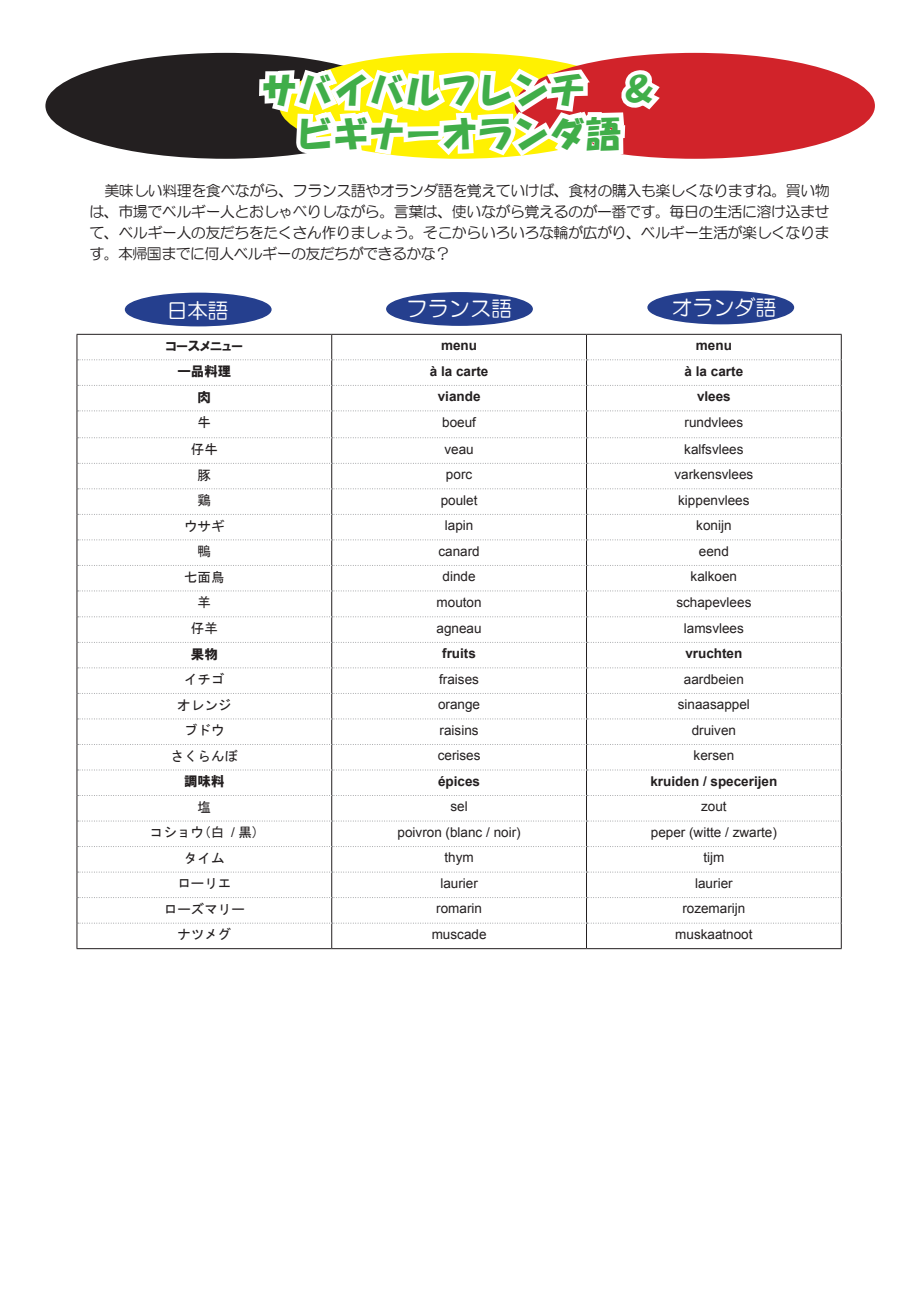
<style>
.page{position:relative;width:919px;height:1289px;background:#fff}
.page>*{position:absolute;margin:0;border:0;box-sizing:border-box;transform-origin:0 0}
.t1{font:36px/43.2px "HGS Soei Kakupoptai";color:#40ae49}
.t2{font:21px "HG Maru Gothic MPRO";color:#fff}
.t3{font:15px/21px "HG Maru Gothic MPRO";letter-spacing:-.04em;color:#231f20;text-align:justify}
.t4{font:13.5px "Arial";color:#231f20}
.t5{font:700 13.5px "Arial";color:#231f20}
.t6{font:13.5px "MS Gothic";color:#231f20}
.t7{font:13.5px "HGP Soei Kakugothic UB";color:#231f20}
.s1{font-family:"Arial"}
</style>
<div class="page">
<div style="left:387px;top:293px;width:145px;height:32px;background:#253f8e;border-radius:50%"></div>
<div style="left:386px;top:292px;width:147px;height:34px;border:2px solid #253f8e;border-radius:50%"></div>
<div style="left:648px;top:291px;width:145px;height:32px;background:#253f8e;border-radius:50%"></div>
<div style="left:647px;top:290px;width:147px;height:34px;border:2px solid #253f8e;border-radius:50%"></div>
<div style="left:45px;top:53px;width:360px;height:106px;background:#231f20;border-radius:50%"></div>
<div style="left:279px;top:53px;width:360px;height:106px;background:#fff101;border-radius:50%"></div>
<div style="left:514px;top:53px;width:360px;height:106px;background:#d1232a;border-radius:50%"></div>
<svg style="left:253px;top:62px;width:414px;height:97px"></svg>
<div style="left:125px;top:293px;width:146px;height:33px;background:#253f8e;border-radius:50%"></div>
<div style="left:125px;top:292px;width:146px;height:34px;border:2px solid #253f8e;border-radius:50%"></div>
<hr style="left:77px;top:334px;width:255px;height:1px;background:#231f20">
<hr style="left:332px;top:334px;width:254px;height:1px;background:#231f20">
<hr style="left:586px;top:334px;width:255px;height:1px;background:#231f20">
<hr style="left:77px;top:948px;width:255px;height:1px;background:#231f20">
<hr style="left:332px;top:948px;width:254px;height:1px;background:#231f20">
<hr style="left:586px;top:948px;width:255px;height:1px;background:#231f20">
<svg style="left:77px;top:335px;width:764px;height:613px"></svg>
<h1 class="t1" style="left:261px;top:69px;width:397px">サバイバルフレンチ　＆　ビギナーオランダ語</h1>
<p class="t3" style="left:89px;top:180px;width:742px;text-indent:15px">美味しい料理を食べながら、フランス語やオランダ語を覚えていけば、食材の購入も楽しくなりますね。買い物は、市場でベルギー人とおしゃべりしながら。言葉は、使いながら覚えるのが一番です。毎日の生活に溶け込ませて、ベルギー人の友だちをたくさん作りましょう。そこからいろいろな輪が広がり、ベルギー生活が楽しくなります。本帰国までに何人ベルギーの友だちができるかな？</p>
<h2 class="t2" style="left:167px;top:299px;width:63px">日本語</h2>
<h2 class="t2" style="left:671px;top:296px;width:106px">オランダ語</h2>
<p class="t7" style="left:166px;top:339px;width:78px">コースメニュー</p>
<p class="t5" style="left:441px;top:336px;width:38px">menu</p>
<p class="t5" style="left:695px;top:336px;width:38px">menu</p>
<p class="t7" style="left:177px;top:364px;width:55px">一品料理</p>
<p class="t5" style="left:430px;top:362px;width:60px">à la carte</p>
<p class="t5" style="left:684px;top:362px;width:60px">à la carte</p>
<p class="t7" style="left:197px;top:390px;width:15px">肉</p>
<p class="t5" style="left:437px;top:387px;width:44px">viande</p>
<p class="t5" style="left:697px;top:387px;width:35px">vlees</p>
<p class="t6" style="left:197px;top:415px;width:15px">牛</p>
<p class="t4" style="left:442px;top:413px;width:35px">boeuf</p>
<p class="t4" style="left:684px;top:413px;width:60px">rundvlees</p>
<p class="t6" style="left:191px;top:442px;width:28px">仔牛</p>
<p class="t4" style="left:444px;top:440px;width:31px">veau</p>
<p class="t4" style="left:684px;top:440px;width:61px">kalfsvlees</p>
<p class="t6" style="left:197px;top:468px;width:15px">豚</p>
<p class="t4" style="left:446px;top:465px;width:28px">porc</p>
<p class="t4" style="left:674px;top:465px;width:80px">varkensvlees</p>
<p class="t6" style="left:197px;top:493px;width:15px">鶏</p>
<p class="t4" style="left:440px;top:491px;width:38px">poulet</p>
<p class="t4" style="left:678px;top:491px;width:73px">kippenvlees</p>
<p class="t6" style="left:184px;top:519px;width:42px">ウサギ</p>
<p class="t4" style="left:445px;top:516px;width:30px">lapin</p>
<p class="t4" style="left:696px;top:516px;width:37px">konijn</p>
<p class="t6" style="left:197px;top:544px;width:15px">鴨</p>
<p class="t4" style="left:438px;top:542px;width:43px">canard</p>
<p class="t4" style="left:698px;top:542px;width:32px">eend</p>
<p class="t6" style="left:184px;top:570px;width:42px">七面鳥</p>
<p class="t4" style="left:442px;top:567px;width:35px">dinde</p>
<p class="t4" style="left:690px;top:567px;width:48px">kalkoen</p>
<p class="t6" style="left:197px;top:595px;width:15px">羊</p>
<p class="t4" style="left:436px;top:593px;width:47px">mouton</p>
<p class="t4" style="left:676px;top:593px;width:77px">schapevlees</p>
<p class="t6" style="left:191px;top:621px;width:28px">仔羊</p>
<p class="t4" style="left:436px;top:619px;width:47px">agneau</p>
<p class="t4" style="left:683px;top:619px;width:62px">lamsvlees</p>
<p class="t7" style="left:191px;top:647px;width:28px">果物</p>
<p class="t5" style="left:442px;top:644px;width:35px">fruits</p>
<p class="t5" style="left:685px;top:644px;width:59px">vruchten</p>
<p class="t6" style="left:184px;top:672px;width:42px">イチゴ</p>
<p class="t4" style="left:439px;top:670px;width:41px">fraises</p>
<p class="t4" style="left:683px;top:670px;width:62px">aardbeien</p>
<p class="t6" style="left:177px;top:698px;width:55px">オレンジ</p>
<p class="t4" style="left:438px;top:695px;width:44px">orange</p>
<p class="t4" style="left:677px;top:695px;width:74px">sinaasappel</p>
<p class="t6" style="left:184px;top:723px;width:42px">ブドウ</p>
<p class="t4" style="left:439px;top:721px;width:41px">raisins</p>
<p class="t4" style="left:691px;top:721px;width:46px">druiven</p>
<p class="t6" style="left:170px;top:749px;width:69px">さくらんぼ</p>
<p class="t4" style="left:437px;top:746px;width:44px">cerises</p>
<p class="t4" style="left:693px;top:746px;width:42px">kersen</p>
<p class="t7" style="left:184px;top:774px;width:42px">調味料</p>
<p class="t5" style="left:438px;top:772px;width:44px">épices</p>
<p class="t5" style="left:650px;top:772px;width:128px">kruiden / specerijen</p>
<p class="t6" style="left:197px;top:800px;width:15px">塩</p>
<p class="t4" style="left:450px;top:797px;width:19px">sel</p>
<p class="t4" style="left:701px;top:797px;width:27px">zout</p>
<p class="t6" style="left:150px;top:825px;width:110px">コショウ(白 <span class="s1">/</span> 黒)</p>
<p class="t4" style="left:397px;top:823px;width:125px">poivron (blanc / noir)</p>
<p class="t4" style="left:650px;top:823px;width:128px">peper (witte / zwarte)</p>
<p class="t6" style="left:184px;top:851px;width:42px">タイム</p>
<p class="t4" style="left:444px;top:848px;width:31px">thym</p>
<p class="t4" style="left:703px;top:848px;width:22px">tijm</p>
<p class="t6" style="left:177px;top:876px;width:55px">ローリエ</p>
<p class="t4" style="left:440px;top:874px;width:39px">laurier</p>
<p class="t4" style="left:695px;top:874px;width:39px">laurier</p>
<p class="t6" style="left:164px;top:902px;width:82px">ローズマリー</p>
<p class="t4" style="left:436px;top:899px;width:47px">romarin</p>
<p class="t4" style="left:682px;top:899px;width:65px">rozemarijn</p>
<p class="t6" style="left:177px;top:927px;width:55px">ナツメグ</p>
<p class="t4" style="left:431px;top:925px;width:56px">muscade</p>
<p class="t4" style="left:675px;top:925px;width:79px">muskaatnoot</p>
<h2 class="t2" style="left:407px;top:297px;width:106px">フランス語</h2>
</div>
